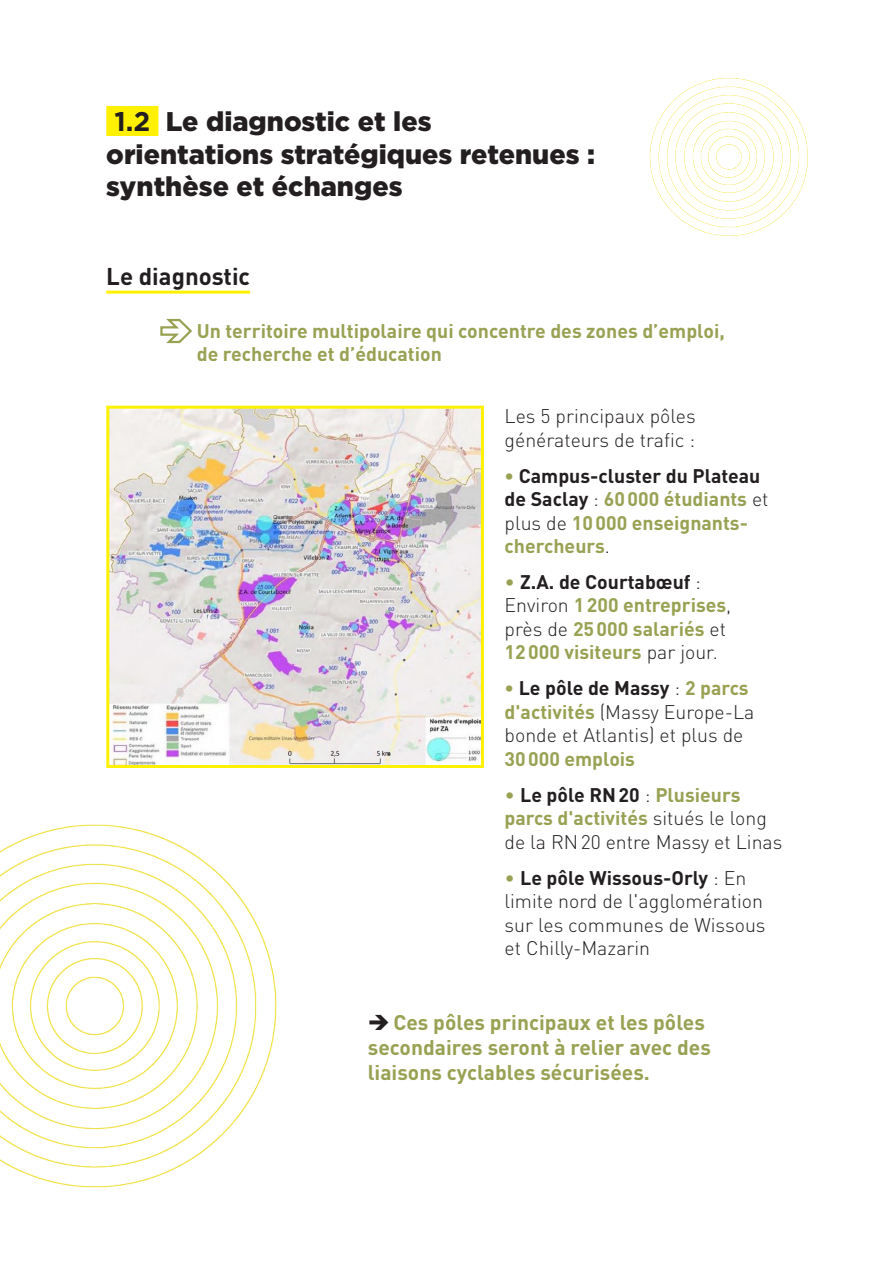
<style>
.page{position:relative;width:893px;height:1263px;background:#fff}
.page>*{position:absolute;margin:0;border:0;box-sizing:border-box;transform-origin:0 0}
.t1{font:900 27px/32.4px "Gotham";color:#231f20}
.t2{font:700 24px "DINOT";color:#231f20}
.t3{font:700 21px/25.2px "DINOT";color:#99a153}
.t4{font:300 19.5px/23.4px "DINOT";color:#231f20}
.t5{font:700 19.5px/23.4px "DINOT";color:#99a153}
.s1{font-weight:700}
.s2{color:#231f20}
.s3{font-weight:300;color:#231f20}
.s4{font-weight:300}
.s5{font-weight:700;color:#99a153}
.s6{color:#99a153}
</style>
<div class="page">
<img style="left:649px;top:78px;width:159px;height:158px">
<div style="left:106px;top:106px;width:52px;height:30px;background:#fff101"></div>
<hr style="left:106px;top:291px;width:144px;height:3px;background:#fff101">
<svg style="left:160px;top:318px;width:32px;height:26px"></svg>
<img style="left:110px;top:410px;width:370px;height:354px">
<div style="left:106px;top:406px;width:378px;height:362px;border:3px solid #fff101"></div>
<img style="left:0;top:824px;width:277px;height:364px">
<h1 class="t1" style="left:106px;top:105px;width:490px;text-indent:8px"><span class="s1">1.2</span> Le diagnostic et les orientations stratégiques retenues : synthèse et échanges</h1>
<p class="t2" style="left:106px;top:260px;width:145px">Le diagnostic</p>
<p class="t5" style="left:197px;top:318px;width:530px">Un territoire multipolaire qui concentre des zones d’emploi, de recherche et d’éducation</p>
<p class="t4" style="left:505px;top:404px;width:193px">Les 5 principaux pôles générateurs de trafic :</p>
<p class="t5" style="left:505px;top:463px;width:265px">• <span class="s2">Campus-cluster du Plateau de Saclay</span> <span class="s3">:</span> 60000 étudiants <span class="s3">et plus de</span> 10000 enseignants&shy;chercheurs<span class="s3">.</span></p>
<p class="t5" style="left:505px;top:570px;width:228px"><span class="s4">•</span> <span class="s2">Z.A. de Courtabœuf</span> <span class="s3">:<br>Environ</span> 1200 entreprises<span class="s3">, près de</span> 25000 salariés <span class="s3">et<br></span>12000 visiteurs <span class="s3">par jour.</span></p>
<p class="t4" style="left:505px;top:676px;width:251px"><span class="s5">•</span> <span class="s1">Le pôle de Massy</span> : <span class="s5">2 parcs d'activités</span> (Massy Europe-La bonde et Atlantis) et plus de</p>
<p class="t5" style="left:505px;top:746px;width:132px">30000 emplois</p>
<p class="t4" style="left:505px;top:783px;width:279px"><span class="s6">•</span> <span class="s1">Le pôle RN20</span> : <span class="s5">Plusieurs parcs d'activités</span> situés le long de la RN20 entre Massy et Linas</p>
<p class="t4" style="left:505px;top:866px;width:262px"><span class="s6">•</span> <span class="s1">Le pôle Wissous-Orly</span> : En limite nord de l'agglomération sur les communes de Wissous et Chilly-Mazarin</p>
<p class="t3" style="left:368px;top:1009px;width:345px;text-indent:26px">Ces pôles principaux et les pôles secondaires seront à relier avec des liaisons cyclables sécurisées.</p>
</div>
